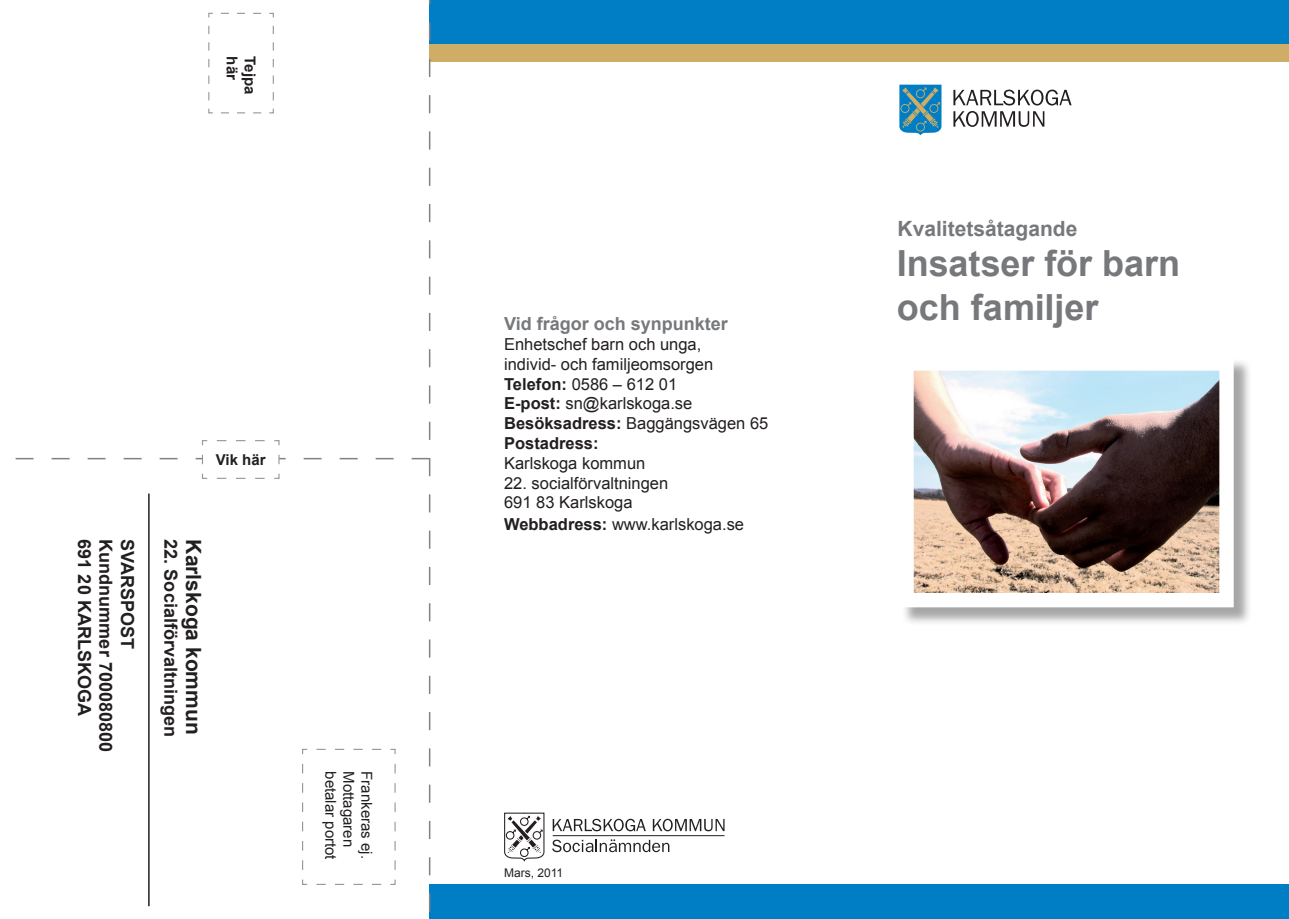
<style>
.page{position:relative;width:1289px;height:919px;background:#fff}
.page>*{position:absolute;margin:0;border:0;box-sizing:border-box;transform-origin:0 0}
.t1{font:700 36px/43.2px "Arial";letter-spacing:-.005em;color:#76787b}
.t2{font:700 21px "Arial";color:#76787b}
.t3{font:700 21px "Arial";color:#231f20}
.t4{font:700 18px "Arial";color:#231f20}
.t5{font:700 18px "Arial";color:#76787b}
.t6{font:16.5px/19.8px "Arial";color:#231f20}
.t7{font:15px "Arial";color:#231f20}
.t8{font:700 15px "Arial";color:#231f20}
.t9{font:12px "Arial";color:#231f20}
.s1{font-weight:700}
</style>
<div class="page">
<div style="left:429px;top:0;width:859px;height:45px;background:#007ec5"></div>
<div style="left:429px;top:45px;width:859px;height:17px;background:#cfad66"></div>
<div style="left:429px;top:884px;width:859px;height:34px;background:#007ec5"></div>
<svg style="left:16px;top:0;width:414px;height:912px"></svg>
<hr style="left:148px;top:493px;width:2px;height:413px;background:#231f20">
<svg style="left:552px;top:818px;width:94px;height:13px"></svg>
<svg style="left:652px;top:818px;width:72px;height:13px"></svg>
<hr style="left:552px;top:835px;width:172px;height:1px;background:#231f20">
<svg style="left:552px;top:839px;width:117px;height:13px"></svg>
<svg style="left:504px;top:812px;width:41px;height:48px"></svg>
<div style="left:901px;top:358px;width:357px;height:275px;background:#231f20;opacity:.4"></div>
<img style="left:914px;top:371px;width:304px;height:221px">
<svg style="left:953px;top:90px;width:118px;height:15px"></svg>
<svg style="left:953px;top:111px;width:91px;height:16px"></svg>
<svg style="left:899px;top:85px;width:42px;height:50px;background:#4090b1"></svg>
<p class="t8" style="left:242px;top:56px;width:25px;rotate:90deg">här</p>
<p class="t8" style="left:260px;top:56px;width:40px;rotate:90deg">Tejpa</p>
<p class="t8" style="left:216px;top:449px;width:51px">Vik här</p>
<p class="t4" style="left:96px;top:539px;width:178px;rotate:90deg">691 20 KARLSKOGA</p>
<p class="t4" style="left:118px;top:539px;width:214px;rotate:90deg">Kundnummer 700080800</p>
<p class="t4" style="left:139px;top:539px;width:111px;rotate:90deg">SVARSPOST</p>
<p class="t4" style="left:183px;top:539px;width:199px;rotate:90deg">22. Socialförvaltningen</p>
<p class="t3" style="left:207px;top:539px;width:196px;rotate:90deg">Karlskoga kommun</p>
<p class="t7" style="left:340px;top:771px;width:90px;rotate:90deg">betalar portot</p>
<p class="t7" style="left:358px;top:771px;width:77px;rotate:90deg">Mottagaren</p>
<p class="t7" style="left:376px;top:771px;width:89px;rotate:90deg">Frankeras ej.</p>
<p class="t5" style="left:504px;top:312px;width:225px">Vid frågor och synpunkter</p>
<p class="t6" style="left:504px;top:334px;width:266px">Enhetschef barn och unga,<br>individ- och familjeomsorgen<br><span class="s1">Telefon:</span> 0586 – 612 01<br><span class="s1">E-post:</span> sn@karlskoga.se<br><span class="s1">Besöksadress:</span> Baggängsvägen 65<br><span class="s1">Postadress:</span></p>
<p class="t6" style="left:504px;top:453px;width:143px">Karlskoga kommun</p>
<p class="t6" style="left:504px;top:473px;width:166px">22. socialförvaltningen<br>691 83 Karlskoga</p>
<p class="t6" style="left:504px;top:514px;width:241px"><span class="s1">Webbadress:</span> www.karlskoga.se</p>
<p class="t2" style="left:897px;top:214px;width:181px">Kvalitetsåtagande</p>
<h1 class="t1" style="left:897px;top:243px;width:285px">Insatser för barn och familjer</h1>
<p class="t9" style="left:504px;top:864px;width:61px">Mars, 2011</p>
</div>
